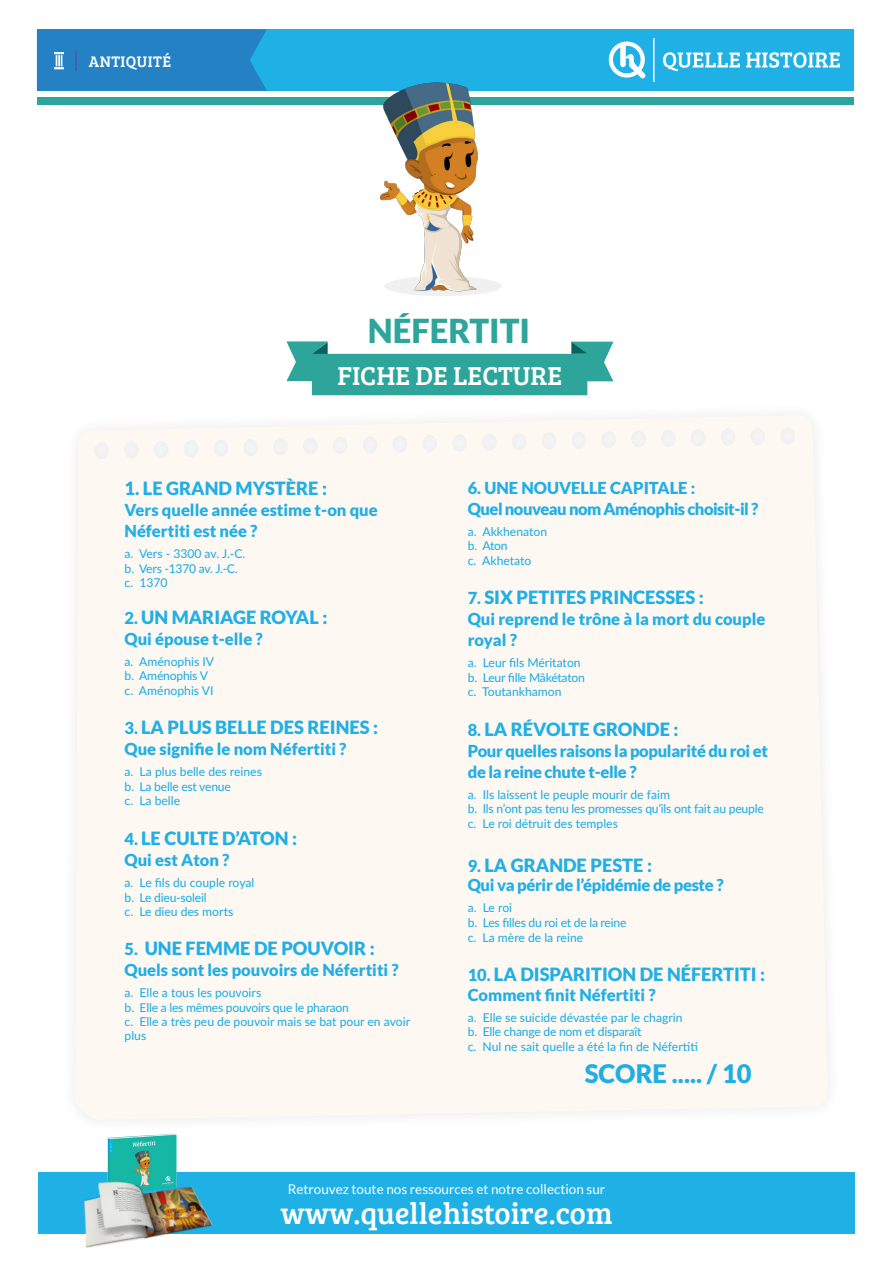
<style>
.page{position:relative;width:893px;height:1263px;background:#fff}
.page>*{position:absolute;margin:0;border:0;box-sizing:border-box;transform-origin:0 0}
.t1{font:900 33px "Lato";color:#2ea59b}
.t2{font:30.6px "Bree Serif";color:#fff}
.t3{font:26.7px "Bree Serif";color:#fff}
.t4{font:900 25.5px "Lato";color:#21aee4}
.t5{font:900 18.15px "Lato";color:#21afe5}
.t6{font:900 16.5px/21px "Lato";color:#21afe5}
.t7{font:900 16.5px/21px "Lato";letter-spacing:-.02em;color:#21afe5}
.t8{font:900 16.5px "Lato";letter-spacing:-.03em;color:#21afe5}
.t9{font:15.75px "Bree Serif";letter-spacing:.03em;color:#fff}
.t10{font:13.5px "Lato";color:#fff}
.t11{font:500 12.15px/13.8px "Lato";color:#21afe5}
.t12{font:500 12.15px/14.5px "Lato";letter-spacing:-.02em;color:#21afe5}
.s1{font-size:16.5px}
</style>
<div class="page">
<div style="left:75px;top:415px;width:753px;height:705px;background:#fef8f2"></div>
<div style="left:38px;top:1172px;width:817px;height:62px;background:#1fb0e6"></div>
<div style="left:37px;top:97px;width:816px;height:7px;background:#2ea59b"></div>
<div style="left:37px;top:29px;width:816px;height:62px;background:#1fb0e6"></div>
<svg style="left:663px;top:52px;width:177px;height:19px"></svg>
<svg style="left:608px;top:41px;width:38px;height:38px"></svg>
<hr style="left:653px;top:38px;width:2px;height:44px;background:#fff">
<div style="left:384px;top:276px;width:118px;height:20px;background:#f0f0f0;border-radius:50%"></div>
<svg style="left:287px;top:341px;width:326px;height:54px"></svg>
<div style="left:320px;top:356px;width:259px;height:31px;background:#2ea59b"></div>
<img style="left:377px;top:82px;width:107px;height:214px">
<img style="left:107px;top:1133px;width:70px;height:15px">
<img style="left:83px;top:1148px;width:130px;height:100px">
<div style="left:37px;top:29px;width:230px;height:62px;background:#2381c4"></div>
<p class="t9" style="left:89px;top:50px;width:84px">ANTIQUITÉ</p>
<p class="t1" style="left:368px;top:312px;width:164px">NÉFERTITI</p>
<p class="t3" style="left:338px;top:356px;width:226px">FICHE DE LECTURE</p>
<p class="t5" style="left:125px;top:478px;width:204px">1. LE GRAND MYSTÈRE :</p>
<p class="t6" style="left:125px;top:499px;width:255px">Vers quelle année estime t-on que<br>Néfertiti est née ?</p>
<p class="t11" style="left:125px;top:546px;width:122px">a. Vers - 3300 av. J.-C.</p>
<p class="t12" style="left:125px;top:560px;width:115px">b. Vers -1370 av. J.-C. c. 1370</p>
<p class="t5" style="left:125px;top:606px;width:204px"><span class="s1">2.</span> UN MARIAGE ROYAL :</p>
<p class="t6" style="left:125px;top:628px;width:140px">Qui épouse t-elle ?</p>
<p class="t11" style="left:125px;top:654px;width:91px">a. Aménophis IV</p>
<p class="t12" style="left:125px;top:668px;width:85px">b. Aménophis V</p>
<p class="t11" style="left:125px;top:683px;width:91px">c. Aménophis VI</p>
<p class="t5" style="left:125px;top:717px;width:255px"><span class="s1">3.</span> LA PLUS BELLE DES REINES :</p>
<p class="t6" style="left:125px;top:738px;width:224px">Que signifie le nom Néfertiti ?</p>
<p class="t11" style="left:125px;top:764px;width:139px">a. La plus belle des reines</p>
<p class="t12" style="left:125px;top:778px;width:108px">b. La belle est venue</p>
<p class="t11" style="left:125px;top:793px;width:57px">c. La belle</p>
<p class="t5" style="left:125px;top:827px;width:174px"><span class="s1">4.</span> LE CULTE D’ATON :</p>
<p class="t6" style="left:125px;top:849px;width:107px">Qui est Aton ?</p>
<p class="t11" style="left:125px;top:875px;width:131px">a. Le fils du couple royal</p>
<p class="t12" style="left:125px;top:889px;width:84px">b. Le dieu-soleil</p>
<p class="t11" style="left:125px;top:904px;width:110px">c. Le dieu des morts</p>
<p class="t5" style="left:125px;top:938px;width:252px"><span class="s1">5.</span> UNE FEMME DE POUVOIR :</p>
<p class="t6" style="left:125px;top:959px;width:276px">Quels sont les pouvoirs de Néfertiti ?</p>
<p class="t11" style="left:125px;top:985px;width:138px">a. Elle a tous les pouvoirs</p>
<p class="t12" style="left:125px;top:1000px;width:226px">b. Elle a les mêmes pouvoirs que le pharaon</p>
<p class="t11" style="left:125px;top:1014px;width:287px">c. Elle a très peu de pouvoir mais se bat pour en avoir plus</p>
<p class="t6" style="left:468px;top:477px;width:229px">6. UNE NOUVELLE CAPITALE :</p>
<p class="t8" style="left:468px;top:499px;width:292px">Quel nouveau nom Aménophis choisit-il ?</p>
<p class="t11" style="left:468px;top:524px;width:81px">a. Akkhenaton</p>
<p class="t11" style="left:468px;top:538px;width:41px">b. Aton</p>
<p class="t11" style="left:468px;top:553px;width:65px">c. Akhetato</p>
<p class="t5" style="left:468px;top:587px;width:238px"><span class="s1">7.</span> SIX PETITES PRINCESSES :</p>
<p class="t6" style="left:468px;top:608px;width:299px">Qui reprend le trône à la mort du couple royal ?</p>
<p class="t11" style="left:468px;top:655px;width:114px">a. Leur fils Méritaton</p>
<p class="t12" style="left:468px;top:669px;width:119px">b. Leur fille Mâkétaton</p>
<p class="t11" style="left:468px;top:684px;width:95px">c. Toutankhamon</p>
<p class="t5" style="left:468px;top:718px;width:212px"><span class="s1">8.</span> LA RÉVOLTE GRONDE :</p>
<p class="t7" style="left:468px;top:740px;width:302px">Pour quelles raisons la popularité du roi et de la reine chute t-elle ?</p>
<p class="t11" style="left:468px;top:787px;width:204px">a. Ils laissent le peuple mourir de faim</p>
<p class="t12" style="left:468px;top:801px;width:298px">b. Ils n’ont pas tenu les promesses qu’ils ont fait au peuple</p>
<p class="t11" style="left:468px;top:816px;width:152px">c. Le roi détruit des temples</p>
<p class="t5" style="left:468px;top:854px;width:186px"><span class="s1">9.</span> LA GRANDE PESTE :</p>
<p class="t7" style="left:468px;top:874px;width:257px">Qui va périr de l’épidémie de peste ?</p>
<p class="t11" style="left:468px;top:901px;width:46px">a. Le roi</p>
<p class="t12" style="left:468px;top:915px;width:160px">b. Les filles du roi et de la reine</p>
<p class="t11" style="left:468px;top:930px;width:117px">c. La mère de la reine</p>
<p class="t5" style="left:468px;top:964px;width:299px"><span class="s1">10.</span> LA DISPARITION DE NÉFERTITI :</p>
<p class="t6" style="left:468px;top:984px;width:189px">Comment finit Néfertiti ?</p>
<p class="t11" style="left:468px;top:1010px;width:216px">a. Elle se suicide dévastée par le chagrin</p>
<p class="t12" style="left:468px;top:1024px;width:175px">b. Elle change de nom et disparaît</p>
<p class="t11" style="left:468px;top:1039px;width:232px">c. Nul ne sait quelle a été la fin de Néfertiti</p>
<p class="t4" style="left:585px;top:1058px;width:168px">SCORE ..... / 10</p>
<p class="t10" style="left:288px;top:1181px;width:319px">Retrouvez toute nos ressources et notre collection sur</p>
<p class="t2" style="left:280px;top:1191px;width:334px">www.quellehistoire.com</p>
</div>
